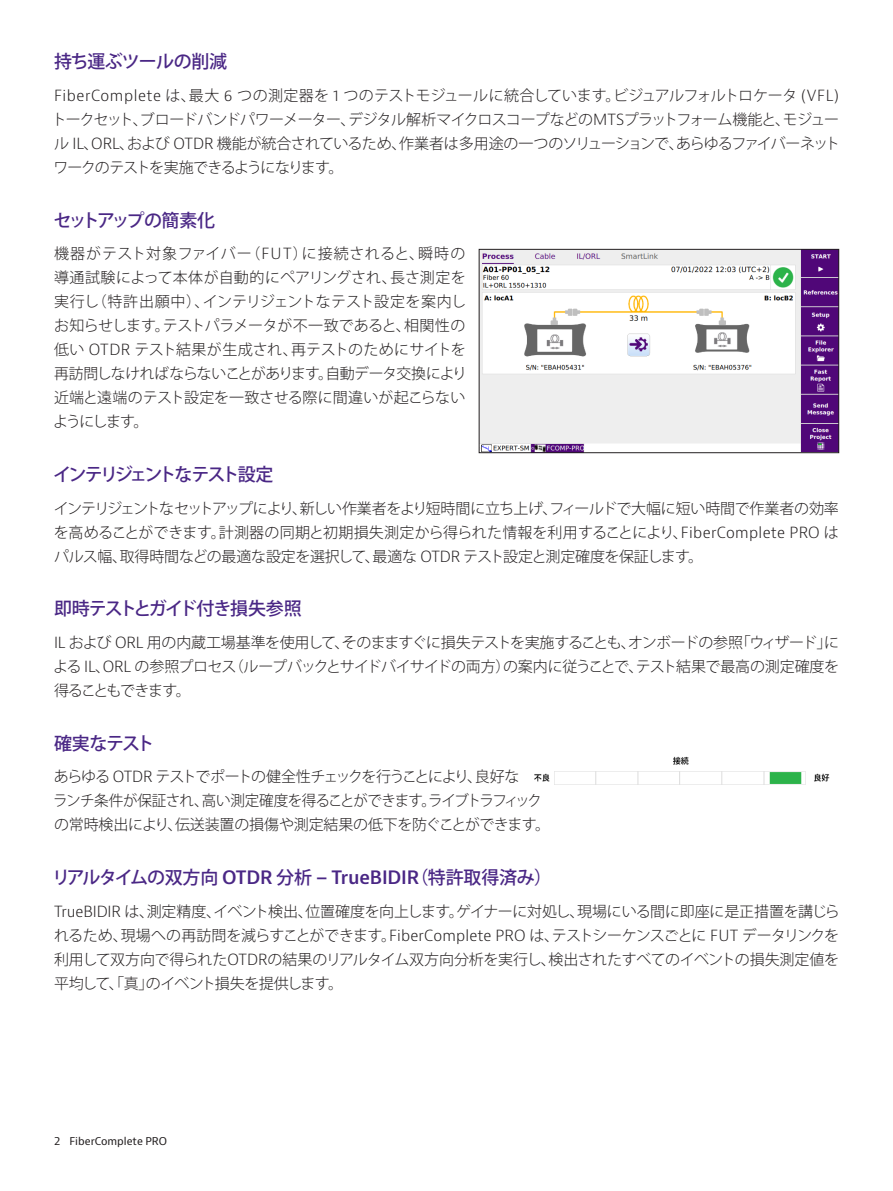
<style>
.page{position:relative;width:893px;height:1191px;background:#fff}
.page>*{position:absolute;margin:0;border:0;box-sizing:border-box;transform-origin:0 0}
.H2_Heading_Purple_12{font:500 18px "Koz Go Pro";letter-spacing:-.02em;color:#4a2785}
.H2_Heading_Purple_12-2{font:500 18px "Koz Go Pro";letter-spacing:-.07em;color:#4a2785}
.H2_Heading_Purple_12-3{font:500 18px "Koz Go Pro";letter-spacing:-.15em;color:#4a2785}
.H2_Heading_Purple_12-4{font:500 18px "Koz Go Pro";letter-spacing:-.03em;color:#4a2785}
.H2_Heading_Purple_12-5{font:500 18px "Koz Go Pro";letter-spacing:-.14em;color:#4a2785}
.P_10_16{font:300 15px/24px "Koz Go Pro";letter-spacing:-.04em;color:#231f20;text-align:justify}
.t1{font:10.5px "Bernino Sans";color:#231f20}
.s1{font-family:"Bernino Sans"}
.s2{font-family:"Bernino Sans";font-weight:600}
</style>
<div class="page">
<img style="left:534px;top:756px;width:296px;height:29px">
<img style="left:481px;top:251px;width:356px;height:200px">
<div style="left:479px;top:249px;width:360px;height:204px;border:1px solid #231f20"></div>
<p class="H2_Heading_Purple_12-4" style="left:54px;top:50px;width:175px">持ち運ぶツールの削減</p>
<p class="P_10_16" style="left:52px;top:84px;width:790px"><span class="s1">FiberComplete</span> は、最大 <span class="s1">6</span> つの測定器を <span class="s1">1</span> つのテストモジュールに統合しています。ビジュアルフォルトロケータ <span class="s1">(VFL)</span>トークセット、ブロードバンドパワーメーター、デジタル解析マイクロスコープなどの<span class="s1">MTS</span>プラットフォーム機能と、モジュール <span class="s1">IL</span>、<span class="s1">ORL</span>、および <span class="s1">OTDR</span> 機能が統合されているため、作業者は多用途の一つのソリューションで、あらゆるファイバーネットワークのテストを実施できるようになります。</p>
<p class="H2_Heading_Purple_12-5" style="left:53px;top:209px;width:163px">セットアップの簡素化</p>
<p class="P_10_16" style="left:53px;top:242px;width:415px">機器がテスト対象ファイバー（<span class="s1">FUT</span>）に接続されると、瞬時の導通試験によって本体が自動的にペアリングされ、長さ測定を実行し（特許出願中）、インテリジェントなテスト設定を案内しお知らせします。テストパラメータが不一致であると、相関性の低い <span class="s1">OTDR</span> テスト結果が生成され、再テストのためにサイトを再訪問しなければならないことがあります。自動データ交換により近端と遠端のテスト設定を一致させる際に間違いが起こらないようにします。</p>
<p class="H2_Heading_Purple_12-3" style="left:53px;top:463px;width:222px">インテリジェントなテスト設定</p>
<p class="P_10_16" style="left:54px;top:496px;width:787px">インテリジェントなセットアップにより、新しい作業者をより短時間に立ち上げ、フィールドで大幅に短い時間で作業者の効率を高めることができます。計測器の同期と初期損失測定から得られた情報を利用することにより、<span class="s1">FiberComplete PRO</span> はパルス幅、取得時間などの最適な設定を選択して、最適な <span class="s1">OTDR</span> テスト設定と測定確度を保証します。</p>
<p class="H2_Heading_Purple_12-2" style="left:54px;top:597px;width:249px">即時テストとガイド付き損失参照</p>
<p class="P_10_16" style="left:53px;top:630px;width:788px"><span class="s1">IL</span> および <span class="s1">ORL</span> 用の内蔵工場基準を使用して、そのまますぐに損失テストを実施することも、オンボードの参照「ウィザード」による <span class="s1">IL</span>、<span class="s1">ORL</span> の参照プロセス（ループバックとサイドバイサイドの両方）の案内に従うことで、テスト結果で最高の測定確度を得ることもできます。</p>
<p class="H2_Heading_Purple_12-2" style="left:54px;top:731px;width:102px">確実なテスト</p>
<p class="P_10_16" style="left:53px;top:765px;width:498px;text-align:left">あらゆる <span class="s1">OTDR</span> テストでポートの健全性チェックを行うことにより、良好な<br>ランチ条件が保証され、高い測定確度を得ることができます。ライブトラフィックの常時検出により、伝送装置の損傷や測定結果の低下を防ぐことができます。</p>
<p class="H2_Heading_Purple_12" style="left:52px;top:866px;width:502px">リアルタイムの双方向 <span class="s2">OTDR</span> 分析 <span class="s2">– TrueBIDIR</span>（特許取得済み）</p>
<p class="P_10_16" style="left:54px;top:899px;width:787px"><span class="s1">TrueBIDIR</span> は、測定精度、イベント検出、位置確度を向上します。ゲイナーに対処し、現場にいる間に即座に是正措置を講じられるため、現場への再訪問を減らすことができます。<span class="s1">FiberComplete PRO</span> は、テストシーケンスごとに <span class="s1">FUT</span> データリンクを利用して双方向で得られた<span class="s1">OTDR</span>の結果のリアルタイム双方向分析を実行し、検出されたすべてのイベントの損失測定値を平均して、「真」のイベント損失を提供します。</p>
<p class="t1" style="left:54px;top:1134px;width:115px">2 FiberComplete PRO</p>
</div>
